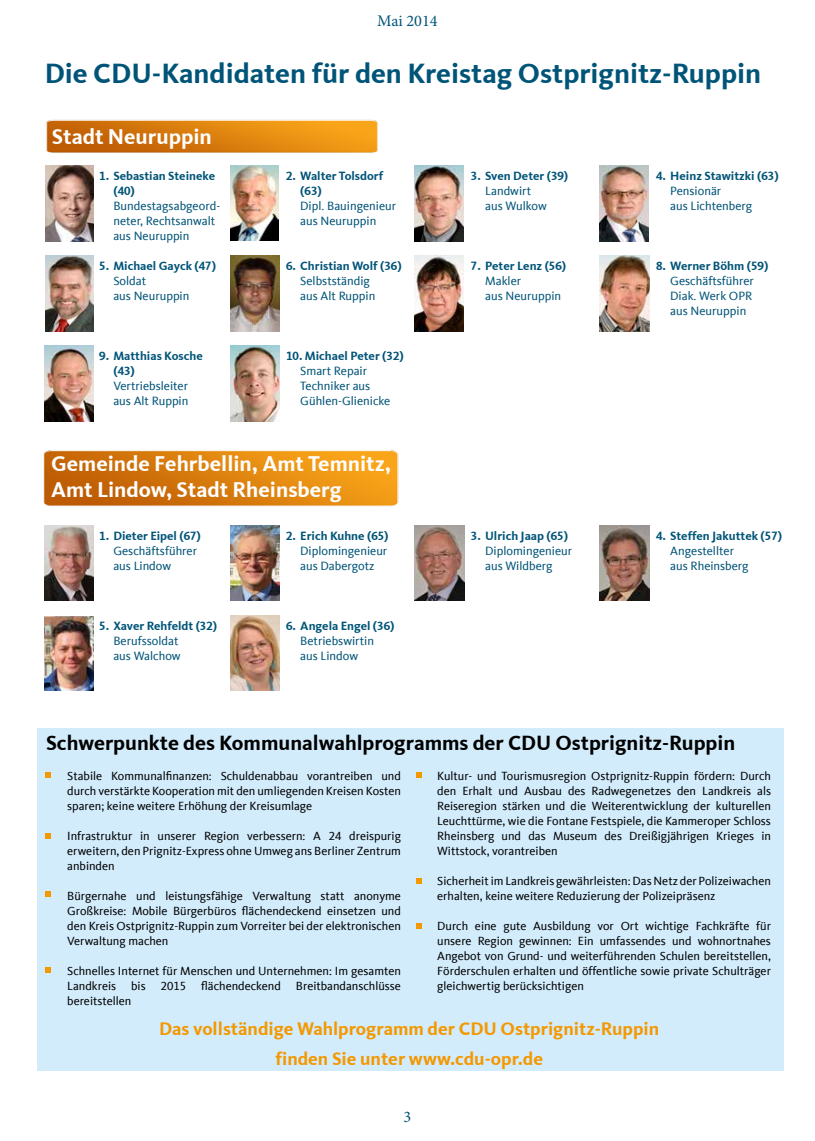
<style>
.page{position:relative;width:815px;height:1141px;background:#fff}
.page>*{position:absolute;margin:0;border:0;box-sizing:border-box;transform-origin:0 0}
.t1{font:700 28.75px "CDU Kievit Tab";color:#005478}
.t2{font:700 22px/26.5px "CDU Kievit Tab";color:#fff}
.t3{font:700 21.25px "CDU Kievit Tab";color:#000}
.t4{font:700 18.75px/30px "CDU Kievit Tab";color:#f49800;text-align:center}
.t5{font:16.25px "Minion Pro";color:#005478}
.t6{font:12.38px/15px "CDU Kievit Tab";color:#005478}
.t7{font:700 12.38px/15px "CDU Kievit Tab";color:#005478}
.t8{font:12.25px/15px "CDU Kievit Tab";color:#000;text-align:justify}
</style>
<div class="page">
<div style="left:37px;top:728px;width:747px;height:343px;background:#d2ecfc"></div>
<img style="left:45px;top:119px;width:333px;height:47px">
<img style="left:43px;top:450px;width:356px;height:56px">
<img style="left:45px;top:166px;width:49px;height:75px">
<img style="left:45px;top:256px;width:49px;height:75px">
<img style="left:600px;top:256px;width:49px;height:76px">
<img style="left:600px;top:166px;width:49px;height:75px">
<img style="left:45px;top:526px;width:49px;height:75px">
<img style="left:415px;top:166px;width:48px;height:75px">
<img style="left:415px;top:256px;width:49px;height:76px">
<img style="left:230px;top:346px;width:49px;height:76px">
<img style="left:415px;top:526px;width:49px;height:75px">
<img style="left:600px;top:526px;width:49px;height:75px">
<img style="left:230px;top:166px;width:49px;height:75px">
<img style="left:230px;top:256px;width:49px;height:76px">
<img style="left:45px;top:346px;width:49px;height:76px">
<img style="left:230px;top:526px;width:49px;height:75px">
<img style="left:230px;top:616px;width:49px;height:75px">
<img style="left:45px;top:616px;width:49px;height:75px">
<svg style="left:45px;top:772px;width:6px;height:6px"></svg>
<svg style="left:45px;top:833px;width:6px;height:5px"></svg>
<svg style="left:45px;top:892px;width:6px;height:5px"></svg>
<svg style="left:45px;top:967px;width:5px;height:5px"></svg>
<svg style="left:416px;top:772px;width:5px;height:6px"></svg>
<svg style="left:416px;top:878px;width:5px;height:5px"></svg>
<svg style="left:416px;top:923px;width:5px;height:5px"></svg>
<h3 class="t5" style="left:377px;top:10px;width:62px">Mai 2014</h3>
<h1 class="t1" style="left:45px;top:56px;width:718px">Die CDU-Kandidaten für den Kreistag Ostprignitz-Ruppin</h1>
<h2 class="t2" style="left:52px;top:123px;width:161px">Stadt Neuruppin</h2>
<p class="t7" style="left:113px;top:168px;width:103px;text-indent:-14px">1. Sebastian Steineke (40)</p>
<p class="t6" style="left:113px;top:198px;width:108px">Bundestagsabgeord&shy;neter, Rechtsanwalt aus Neuruppin</p>
<p class="t7" style="left:99px;top:258px;width:118px">5. Michael Gayck (47)</p>
<p class="t6" style="left:113px;top:273px;width:78px">Soldat<br>aus Neuruppin</p>
<p class="t7" style="left:113px;top:348px;width:91px;text-indent:-14px">9. Matthias Kosche (43)</p>
<p class="t6" style="left:113px;top:378px;width:77px">Vertriebsleiter aus Alt Ruppin</p>
<p class="t7" style="left:300px;top:168px;width:85px;text-indent:-14px">2. Walter Tolsdorf (63)</p>
<p class="t6" style="left:300px;top:198px;width:97px">Dipl. Bauingenieur aus Neuruppin</p>
<p class="t7" style="left:286px;top:258px;width:117px">6. Christian Wolf (36)</p>
<p class="t6" style="left:300px;top:273px;width:77px">Selbstständig aus Alt Ruppin</p>
<p class="t7" style="left:286px;top:348px;width:119px">10. Michael Peter (32)</p>
<p class="t6" style="left:300px;top:363px;width:92px">Smart Repair<br>Techniker aus<br>Gühlen-Glienicke</p>
<h2 class="t2" style="left:51px;top:450px;width:341px">Gemeinde Fehrbellin, Amt Temnitz,<br>Amt Lindow, Stadt Rheinsberg</h2>
<p class="t7" style="left:99px;top:528px;width:103px">1. Dieter Eipel (67)</p>
<p class="t6" style="left:113px;top:543px;width:85px">Geschäftsführer aus Lindow</p>
<p class="t7" style="left:286px;top:528px;width:104px">2. Erich Kuhne (65)</p>
<p class="t6" style="left:300px;top:543px;width:89px">Diplomingenieur aus Dabergotz</p>
<p class="t7" style="left:99px;top:618px;width:120px">5. Xaver Rehfeldt (32)</p>
<p class="t6" style="left:113px;top:633px;width:69px">Berufssoldat aus Walchow</p>
<p class="t7" style="left:286px;top:618px;width:110px">6. Angela Engel (36)</p>
<p class="t6" style="left:300px;top:633px;width:75px">Betriebswirtin aus Lindow</p>
<p class="t7" style="left:471px;top:168px;width:99px">3. Sven Deter (39)</p>
<p class="t6" style="left:485px;top:183px;width:63px">Landwirt aus Wulkow</p>
<p class="t7" style="left:471px;top:258px;width:97px">7. Peter Lenz (56)</p>
<p class="t6" style="left:485px;top:273px;width:78px">Makler<br>aus Neuruppin</p>
<p class="t7" style="left:471px;top:528px;width:99px">3. Ulrich Jaap (65)</p>
<p class="t6" style="left:485px;top:543px;width:89px">Diplomingenieur aus Wildberg</p>
<p class="t7" style="left:656px;top:168px;width:124px">4. Heinz Stawitzki (63)</p>
<p class="t6" style="left:670px;top:183px;width:83px">Pensionär<br>aus Lichtenberg</p>
<p class="t7" style="left:656px;top:258px;width:114px">8. Werner Böhm (59)</p>
<p class="t6" style="left:670px;top:273px;width:85px">Geschäftsführer<br>Diak. Werk OPR aus Neuruppin</p>
<p class="t7" style="left:656px;top:528px;width:128px">4. Steffen Jakuttek (57)</p>
<p class="t6" style="left:670px;top:543px;width:80px">Angestellter aus Rheinsberg</p>
<h3 class="t3" style="left:46px;top:730px;width:691px">Schwerpunkte des Kommunalwahlprogramms der CDU Ostprignitz-Ruppin</h3>
<p class="t8" style="left:437px;top:769px;width:335px">Kultur- und Tourismusregion Ostprignitz-Ruppin fördern: Durch den Erhalt und Ausbau des Radwegenetzes den Landkreis als Reiseregion stärken und die Weiterentwicklung der kulturellen Leuchttürme, wie die Fontane Festspiele, die Kammeroper Schloss Rheinsberg und das Museum des Dreißigjährigen Krieges in Wittstock, vorantreiben</p>
<p class="t8" style="left:437px;top:874px;width:335px">Sicherheit im Landkreis gewährleisten: Das Netz der Polizeiwachen erhalten, keine weitere Reduzierung der Polizeipräsenz</p>
<p class="t8" style="left:437px;top:919px;width:335px">Durch eine gute Ausbildung vor Ort wichtige Fachkräfte für unsere Region gewinnen: Ein umfassendes und wohnortnahes Angebot von Grund- und weiterführenden Schulen bereitstellen, Förderschulen erhalten und öffentliche sowie private Schulträger gleichwertig berücksichtigen</p>
<h3 class="t4" style="left:159px;top:1014px;width:502px">Das vollständige Wahlprogramm der CDU Ostprignitz-Ruppin finden Sie unter www.cdu-opr.de</h3>
<p class="t8" style="left:67px;top:769px;width:335px">Stabile Kommunalfinanzen: Schuldenabbau vorantreiben und durch verstärkte Kooperation mit den umliegenden Kreisen Kosten sparen; keine weitere Erhöhung der Kreisumlage</p>
<p class="t8" style="left:67px;top:829px;width:335px">Infrastruktur in unserer Region verbessern: A 24 dreispurig erweitern, den Prignitz-Express ohne Umweg ans Berliner Zentrum anbinden</p>
<p class="t8" style="left:67px;top:889px;width:335px">Bürgernahe und leistungsfähige Verwaltung statt anonyme Großkreise: Mobile Bürgerbüros flächendeckend einsetzen und den Kreis Ostprignitz-Ruppin zum Vorreiter bei der elektronischen Verwaltung machen</p>
<p class="t8" style="left:67px;top:964px;width:335px">Schnelles Internet für Menschen und Unternehmen: Im gesamten Landkreis bis 2015 flächendeckend Breitbandanschlüsse bereitstellen</p>
<h3 class="t5" style="left:404px;top:1106px;width:9px">3</h3>
</div>
